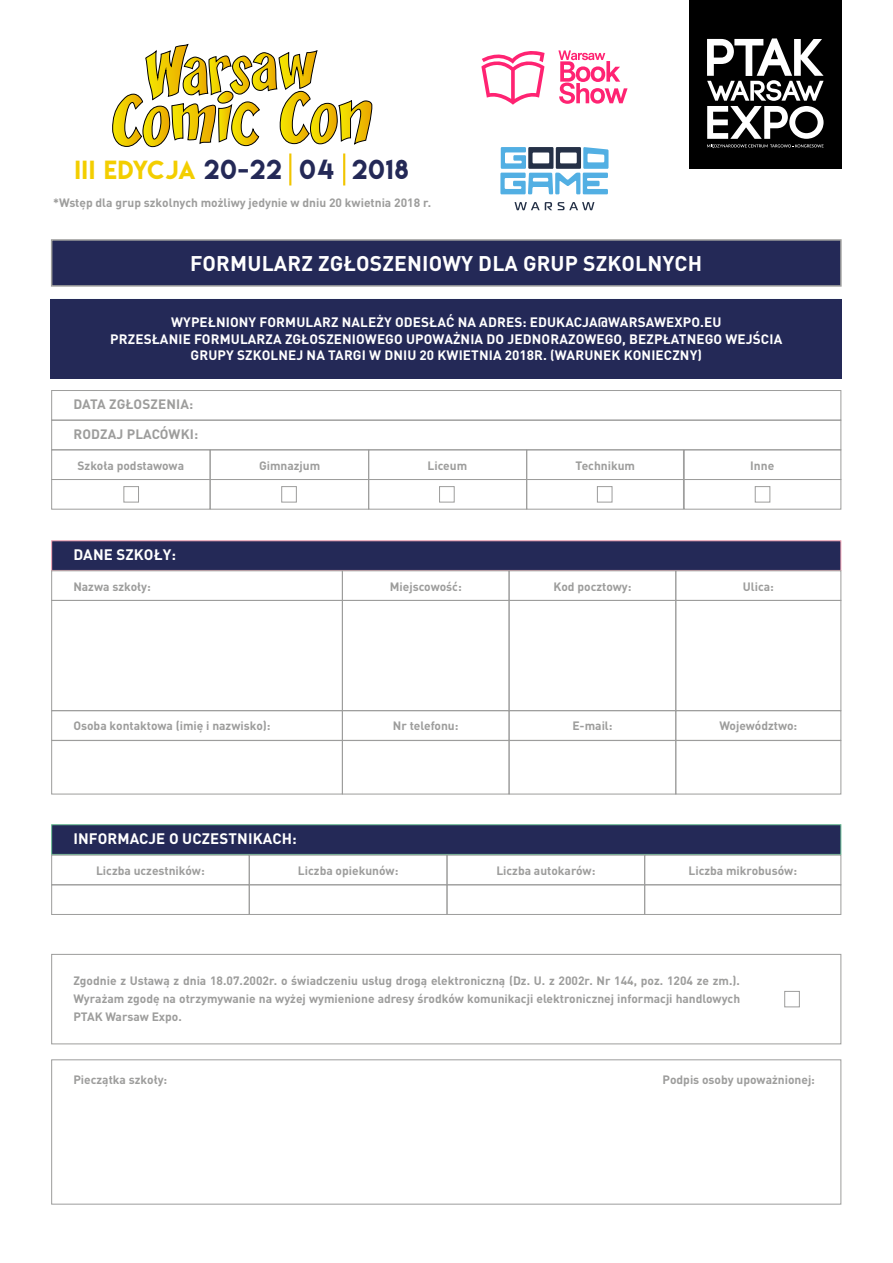
<style>
.page{position:relative;width:893px;height:1263px;background:#fff}
.page>*{position:absolute;margin:0;border:0;box-sizing:border-box;transform-origin:0 0}
.t1{font:24.45px "Lemon Milk";letter-spacing:.05em;color:#242957}
.t2{font:700 21px "DIN Pro";letter-spacing:.01em;color:#fff}
.t3{font:700 15px "DIN Pro";letter-spacing:.01em;color:#fff}
.t4{font:700 13.5px/16.5px "DIN Pro";letter-spacing:.01em;color:#fff;text-align:center}
.t5{font:700 13.5px/29.7px "DIN Pro";letter-spacing:.01em;color:#9d9d9c}
.t6{font:700 12px/18px "DIN Pro";color:#9d9d9c;text-align:justify}
.s1{font-size:23.25px;color:#f3ce00}
</style>
<div class="page">
<div style="left:51px;top:239px;width:791px;height:48px;background:#242957;border:2px solid #9d9d9c"></div>
<div style="left:689px;top:0;width:153px;height:168px;background:#000"></div>
<div style="left:50px;top:299px;width:792px;height:79px;background:#242957"></div>
<div style="left:51px;top:390px;width:790px;height:30px;border:1px solid #9d9d9c"></div>
<div style="left:51px;top:420px;width:790px;height:30px;border:1px solid #9d9d9c"></div>
<div style="left:51px;top:540px;width:790px;height:31px;background:#242957;border:1px solid #f3a3b4"></div>
<div style="left:51px;top:824px;width:790px;height:31px;background:#242957;border:1px solid #66bb91"></div>
<div style="left:51px;top:954px;width:790px;height:90px;border:1px solid #9d9d9c"></div>
<div style="left:51px;top:1059px;width:790px;height:145px;border:1px solid #9d9d9c"></div>
<div style="left:51px;top:855px;width:199px;height:30px;border:1px solid #9d9d9c"></div>
<div style="left:51px;top:884px;width:199px;height:31px;border:1px solid #9d9d9c"></div>
<div style="left:51px;top:570px;width:292px;height:31px;border:1px solid #9d9d9c"></div>
<div style="left:51px;top:600px;width:292px;height:111px;border:1px solid #9d9d9c"></div>
<div style="left:51px;top:740px;width:292px;height:54px;border:1px solid #9d9d9c"></div>
<div style="left:210px;top:449px;width:159px;height:31px;border:1px solid #9d9d9c"></div>
<div style="left:51px;top:449px;width:159px;height:31px;border:1px solid #9d9d9c"></div>
<div style="left:249px;top:855px;width:198px;height:30px;border:1px solid #9d9d9c"></div>
<div style="left:210px;top:479px;width:159px;height:30px;border:1px solid #9d9d9c"></div>
<div style="left:51px;top:479px;width:159px;height:30px;border:1px solid #9d9d9c"></div>
<div style="left:249px;top:884px;width:198px;height:31px;border:1px solid #9d9d9c"></div>
<div style="left:342px;top:570px;width:167px;height:31px;border:1px solid #9d9d9c"></div>
<div style="left:342px;top:600px;width:167px;height:111px;border:1px solid #9d9d9c"></div>
<div style="left:342px;top:740px;width:167px;height:54px;border:1px solid #9d9d9c"></div>
<div style="left:368px;top:449px;width:159px;height:31px;border:1px solid #9d9d9c"></div>
<div style="left:447px;top:855px;width:198px;height:30px;border:1px solid #9d9d9c"></div>
<div style="left:368px;top:479px;width:159px;height:30px;border:1px solid #9d9d9c"></div>
<div style="left:447px;top:884px;width:198px;height:31px;border:1px solid #9d9d9c"></div>
<div style="left:509px;top:570px;width:167px;height:31px;border:1px solid #9d9d9c"></div>
<div style="left:509px;top:600px;width:167px;height:111px;border:1px solid #9d9d9c"></div>
<div style="left:509px;top:740px;width:167px;height:54px;border:1px solid #9d9d9c"></div>
<div style="left:526px;top:449px;width:158px;height:31px;border:1px solid #9d9d9c"></div>
<div style="left:684px;top:449px;width:157px;height:31px;border:1px solid #9d9d9c"></div>
<div style="left:644px;top:855px;width:197px;height:30px;border:1px solid #9d9d9c"></div>
<div style="left:526px;top:479px;width:158px;height:30px;border:1px solid #9d9d9c"></div>
<div style="left:684px;top:479px;width:157px;height:30px;border:1px solid #9d9d9c"></div>
<div style="left:644px;top:884px;width:197px;height:31px;border:1px solid #9d9d9c"></div>
<div style="left:675px;top:570px;width:166px;height:31px;border:1px solid #9d9d9c"></div>
<div style="left:675px;top:710px;width:166px;height:31px;border:1px solid #9d9d9c"></div>
<div style="left:675px;top:600px;width:166px;height:111px;border:1px solid #9d9d9c"></div>
<div style="left:675px;top:740px;width:166px;height:54px;border:1px solid #9d9d9c"></div>
<div style="left:784px;top:991px;width:16px;height:16px;background:#fff;border:1px solid #9d9d9c"></div>
<div style="left:281px;top:486px;width:16px;height:16px;background:#fff;border:1px solid #9d9d9c"></div>
<div style="left:123px;top:486px;width:16px;height:16px;background:#fff;border:1px solid #9d9d9c"></div>
<div style="left:597px;top:486px;width:15px;height:16px;background:#fff;border:1px solid #9d9d9c"></div>
<div style="left:439px;top:486px;width:16px;height:16px;background:#fff;border:1px solid #9d9d9c"></div>
<div style="left:755px;top:486px;width:15px;height:16px;background:#fff;border:1px solid #9d9d9c"></div>
<svg style="left:707px;top:38px;width:117px;height:110px"></svg>
<hr style="left:289px;top:153px;width:2px;height:32px;background:#f1c500">
<hr style="left:343px;top:153px;width:2px;height:32px;background:#f1c500">
<svg style="left:112px;top:44px;width:260px;height:103px"></svg>
<svg style="left:500px;top:147px;width:108px;height:47px"></svg>
<svg style="left:514px;top:202px;width:38px;height:8px"></svg>
<svg style="left:558px;top:202px;width:36px;height:8px"></svg>
<svg style="left:558px;top:50px;width:70px;height:54px"></svg>
<svg style="left:481px;top:51px;width:64px;height:54px"></svg>
<h1 class="t1" style="left:75px;top:152px;width:335px"><span class="s1">III EDYCJA</span> 20-22 04 2018</h1>
<p class="t6" style="left:53px;top:194px;width:379px">*Wstęp dla grup szkolnych możliwy jedynie w dniu 20 kwietnia 2018 r.</p>
<h2 class="t2" style="left:190px;top:249px;width:513px">FORMULARZ ZGŁOSZENIOWY DLA GRUP SZKOLNYCH</h2>
<p class="t4" style="left:110px;top:314px;width:673px">WYPEŁNIONY FORMULARZ NALEŻY ODESŁAĆ NA ADRES: EDUKACJA@WARSAWEXPO.EU<br>PRZESŁANIE FORMULARZA ZGŁOSZENIOWEGO UPOWAŻNIA DO JEDNORAZOWEGO, BEZPŁATNEGO WEJŚCIA<br>GRUPY SZKOLNEJ NA TARGI W DNIU 20 KWIETNIA 2018R. (WARUNEK KONIECZNY)</p>
<p class="t5" style="left:73px;top:389px;width:126px">DATA ZGŁOSZENIA:<br>RODZAJ PLACÓWKI:</p>
<p class="t6" style="left:78px;top:456px;width:108px">Szkoła podstawowa</p>
<p class="t6" style="left:259px;top:456px;width:63px">Gimnazjum</p>
<p class="t3" style="left:73px;top:545px;width:104px">DANE SZKOŁY:</p>
<p class="t6" style="left:73px;top:577px;width:79px">Nazwa szkoły:</p>
<p class="t6" style="left:428px;top:456px;width:41px">Liceum</p>
<p class="t6" style="left:390px;top:577px;width:73px">Miejscowość:</p>
<p class="t6" style="left:576px;top:456px;width:61px">Technikum</p>
<p class="t6" style="left:750px;top:456px;width:25px">Inne</p>
<p class="t6" style="left:553px;top:577px;width:80px">Kod pocztowy:</p>
<p class="t6" style="left:743px;top:577px;width:33px">Ulica:</p>
<p class="t6" style="left:73px;top:716px;width:199px">Osoba kontaktowa (imię i nazwisko):</p>
<p class="t6" style="left:393px;top:716px;width:67px">Nr telefonu:</p>
<p class="t6" style="left:572px;top:716px;width:42px">E-mail:</p>
<p class="t6" style="left:719px;top:716px;width:79px">Województwo:</p>
<p class="t3" style="left:73px;top:829px;width:225px">INFORMACJE O UCZESTNIKACH:</p>
<p class="t6" style="left:96px;top:861px;width:110px">Liczba uczestników:</p>
<p class="t6" style="left:298px;top:861px;width:102px">Liczba opiekunów:</p>
<p class="t6" style="left:496px;top:861px;width:101px">Liczba autokarów:</p>
<p class="t6" style="left:688px;top:861px;width:110px">Liczba mikrobusów:</p>
<p class="t6" style="left:73px;top:971px;width:668px">Zgodnie z Ustawą z dnia 18.07.2002r. o świadczeniu usług drogą elektroniczną (Dz. U. z 2002r. Nr 144, poz. 1204 ze zm.).<br>Wyrażam zgodę na otrzymywanie na wyżej wymienione adresy środków komunikacji elektronicznej informacji handlowych PTAK Warsaw Expo.</p>
<p class="t6" style="left:73px;top:1070px;width:95px">Pieczątka szkoły:</p>
<p class="t6" style="left:663px;top:1070px;width:154px">Podpis osoby upoważnionej:</p>
</div>
